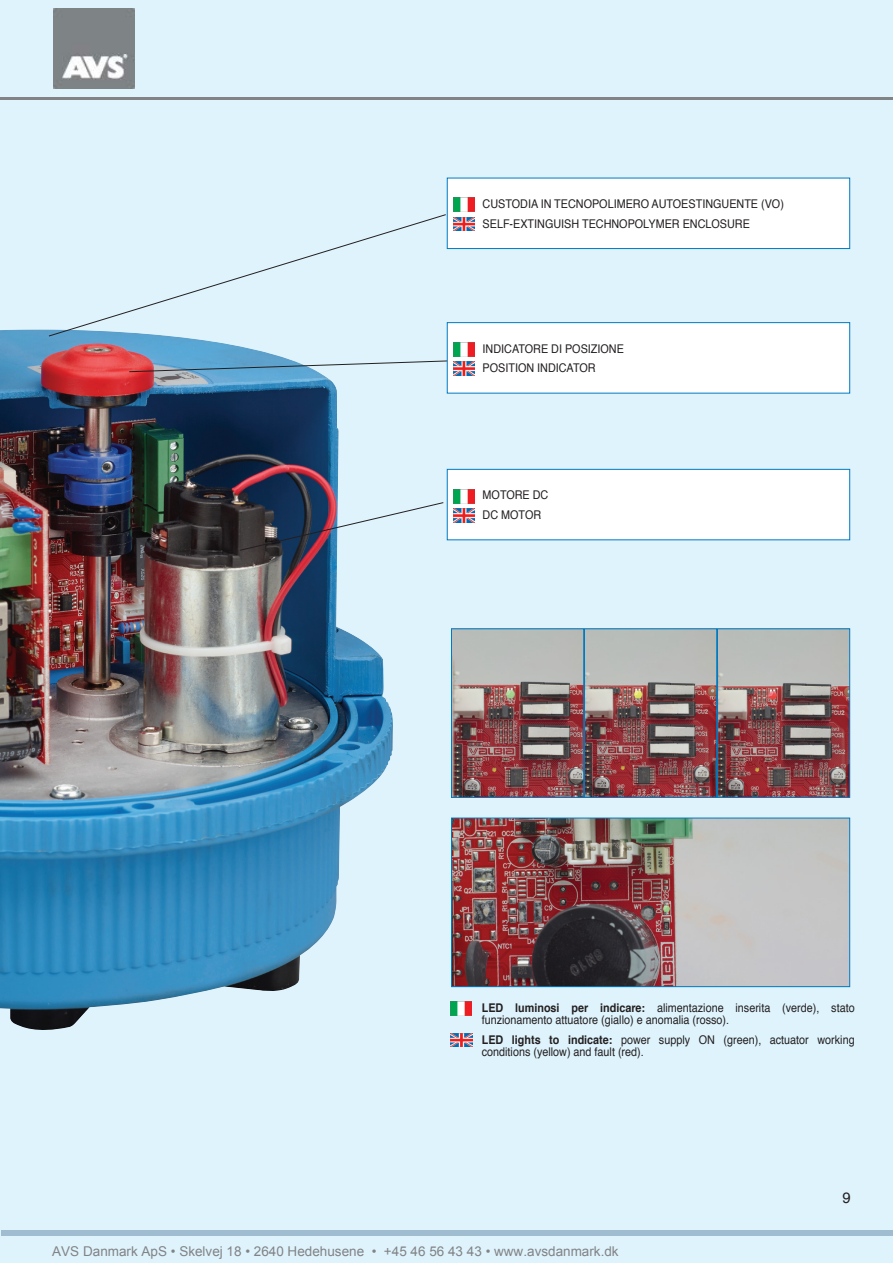
<style>
.page{position:relative;width:893px;height:1263px;background:#def3fc}
.page>*{position:absolute;margin:0;border:0;box-sizing:border-box;transform-origin:0 0}
.t1{font:15px "Helvetica";color:#231f20}
.t2{font:13.5px "Arial";color:#828385}
.t3{font:12px "Helvetica";color:#231f20;scale:.9 1}
.s1{font-weight:700}
</style>
<div class="page">
<img style="left:0;top:329px;width:393px;height:701px">
<svg style="left:48px;top:214px;width:399px;height:123px"></svg>
<svg style="left:128px;top:360px;width:319px;height:12px"></svg>
<img style="left:0;top:344px;width:50px;height:118px">
<div style="left:447px;top:178px;width:403px;height:71px;background:#fff;border:1px solid #007ac2"></div>
<img style="left:454px;top:198px;width:20px;height:14px">
<img style="left:453px;top:217px;width:22px;height:14px">
<div style="left:447px;top:322px;width:403px;height:71px;background:#fff;border:1px solid #007ac2"></div>
<img style="left:454px;top:342px;width:20px;height:15px">
<img style="left:453px;top:362px;width:22px;height:13px">
<div style="left:447px;top:469px;width:403px;height:71px;background:#fff;border:1px solid #007ac2"></div>
<img style="left:454px;top:489px;width:20px;height:14px">
<img style="left:453px;top:508px;width:22px;height:14px">
<svg style="left:239px;top:502px;width:205px;height:49px"></svg>
<img style="left:453px;top:630px;width:262px;height:166px">
<div style="left:451px;top:628px;width:133px;height:170px;border:1px solid #007ac2"></div>
<div style="left:584px;top:628px;width:133px;height:170px;border:1px solid #007ac2"></div>
<img style="left:719px;top:630px;width:129px;height:166px">
<div style="left:717px;top:628px;width:133px;height:170px;border:1px solid #007ac2"></div>
<img style="left:453px;top:820px;width:395px;height:165px">
<div style="left:451px;top:818px;width:399px;height:169px;border:1px solid #007ac2"></div>
<img style="left:451px;top:1002px;width:21px;height:14px">
<img style="left:451px;top:1033px;width:21px;height:14px">
<img style="left:54px;top:8px;width:80px;height:81px">
<p class="t3" style="left:483px;top:195px;width:336px">CUSTODIA IN TECNOPOLIMERO AUTOESTINGUENTE (VO)</p>
<p class="t3" style="left:483px;top:214px;width:298px">SELF-EXTINGUISH TECHNOPOLYMER ENCLOSURE</p>
<p class="t3" style="left:483px;top:339px;width:158px">INDICATORE DI POSIZIONE</p>
<p class="t3" style="left:483px;top:359px;width:127px">POSITION INDICATOR</p>
<p class="t3" style="left:483px;top:486px;width:75px">MOTORE DC</p>
<p class="t3" style="left:483px;top:505px;width:67px">DC MOTOR</p>
<p class="t3" style="left:482px;top:999px;width:416px"><span class="s1">LED luminosi per indicare:</span> alimentazione inserita (verde), stato</p>
<p class="t3" style="left:482px;top:1011px;width:276px">funzionamento attuatore (giallo) e anomalia (rosso).</p>
<p class="t3" style="left:482px;top:1030px;width:416px"><span class="s1">LED lights to indicate:</span> power supply ON (green), actuator working</p>
<p class="t3" style="left:482px;top:1042px;width:182px">conditions (yellow) and fault (red).</p>
<p class="t2" style="left:52px;top:1243px;width:568px">AVS Danmark ApS • Skelvej 18 • 2640 Hedehusene • +45 46 56 43 43 • www.avsdanmark.dk</p>
<p class="t1" style="left:842px;top:1186px;width:10px">9</p>
</div>
